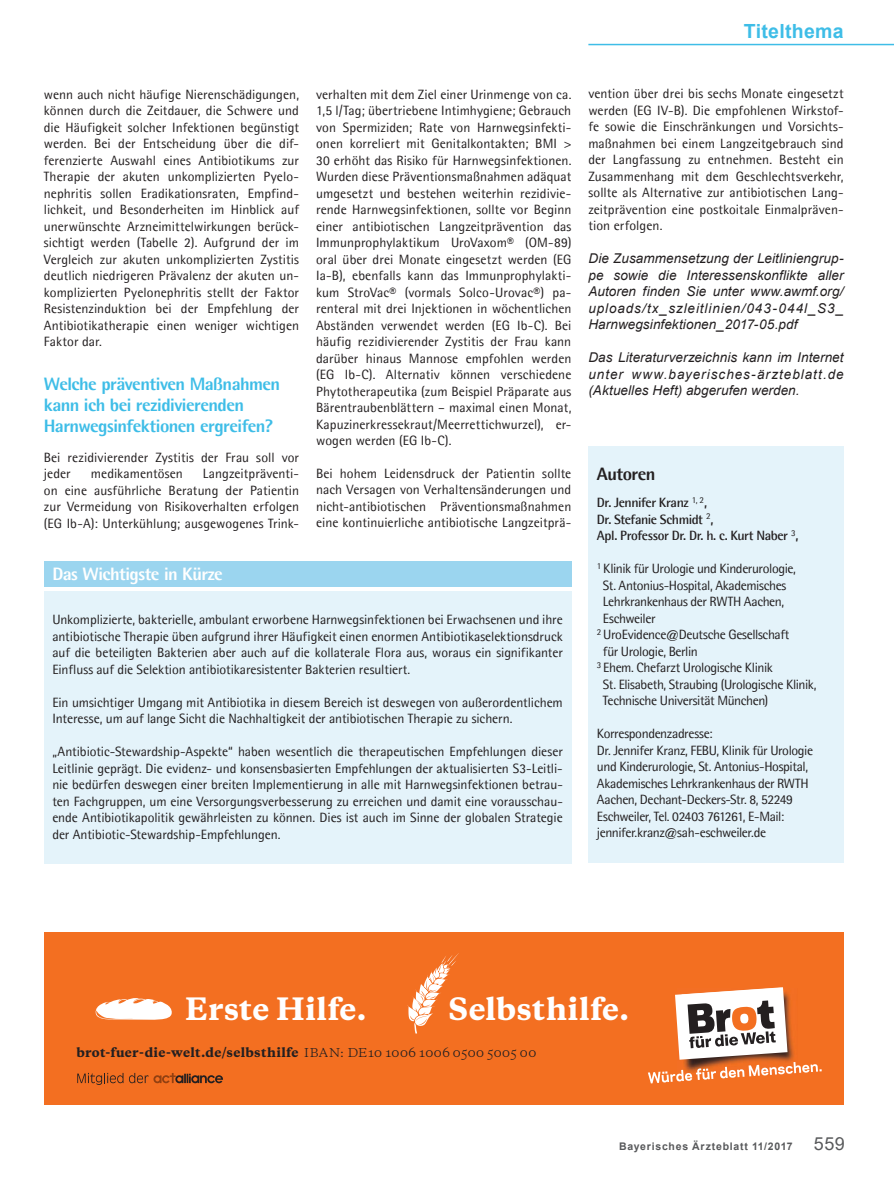
<style>
.page{position:relative;width:894px;height:1190px;background:#fff}
.page>*{position:absolute;margin:0;border:0;box-sizing:border-box;transform-origin:0 0}
.t1{font:800 28.95px "Galaxie Copernicus";letter-spacing:.01em;color:#fff}
.t2{font:700 19.5px "Arial";letter-spacing:.015em;color:#3ebde7}
.t3{font:800 18px/21px "Agfa Rotis Semisans";letter-spacing:-.03em;color:#3ebde7}
.t4{font:800 18px "Agfa Rotis Semisans";letter-spacing:-.025em;color:#fff}
.t5{font:800 18px "Agfa Rotis Semisans";letter-spacing:-.03em;color:#231f20}
.t6{font:13.5px/16.5px "Agfa Rotis Semisans";letter-spacing:-.01em;color:#231f20;text-align:justify}
.t7{font:13.5px/16.5px "Agfa Rotis Semisans";letter-spacing:-.03em;color:#231f20}
.t8{font:italic 13.5px/16.5px "Arial";letter-spacing:.015em;color:#231f20;text-align:justify}
.t9{font:700 13.5px/16.5px "Agfa Rotis Semisans";letter-spacing:-.03em;color:#231f20}
.t10{font:13.5px "Agfa Rotis Semisans";letter-spacing:-.035em;color:#231f20}
.t11{font:800 12.15px "Galaxie Copernicus";letter-spacing:.025em;color:#231f20}
.t12{font:700 10.5px "Arial";letter-spacing:.07em;color:#58595b}
.s1{font-weight:400;font-size:11.4px}
.s2{font-weight:400}
.s3{font-weight:400;font-size:18px}
</style>
<div class="page">
<hr style="left:588px;top:44px;width:305px;height:1px;background:#3ebde7">
<div style="left:44px;top:561px;width:527px;height:25px;background:#9bd5ef"></div>
<div style="left:44px;top:591px;width:527px;height:272px;background:#e4f3fa"></div>
<div style="left:588px;top:447px;width:255px;height:416px;background:#e4f3fa"></div>
<div style="left:44px;top:932px;width:799px;height:173px;background:#f36f21"></div>
<svg style="left:648px;top:987px;width:173px;height:96px"></svg>
<svg style="left:77px;top:1073px;width:46px;height:12px"></svg>
<svg style="left:129px;top:1073px;width:94px;height:10px"></svg>
<svg style="left:96px;top:998px;width:76px;height:22px"></svg>
<svg style="left:407px;top:953px;width:52px;height:81px"></svg>
<h2 class="t2" style="left:743px;top:20px;width:101px">Titelthema</h2>
<p class="t6" style="left:44px;top:86px;width:257px">wenn auch nicht häufige Nierenschädigungen, können durch die Zeitdauer, die Schwere und die Häufigkeit solcher Infektionen begünstigt werden. Bei der Entscheidung über die dif&shy;ferenzierte Auswahl eines Antibiotikums zur Therapie der akuten unkomplizierten Pyelo&shy;nephritis sollen Eradikationsraten, Empfind&shy;lichkeit, und Besonderheiten im Hinblick auf unerwünschte Arzneimittelwirkungen berück&shy;sichtigt werden (Tabelle 2). Aufgrund der im Vergleich zur akuten unkomplizierten Zystitis deutlich niedrigeren Prävalenz der akuten un&shy;komplizierten Pyelonephritis stellt der Faktor Resistenzinduktion bei der Empfehlung der Antibiotikatherapie einen weniger wichtigen Faktor dar.</p>
<h3 class="t3" style="left:44px;top:373px;width:238px">Welche präventiven Maßnahmen kann ich bei rezidivierenden<br>Harnwegsinfektionen ergreifen?</h3>
<p class="t6" style="left:44px;top:449px;width:257px">Bei rezidivierender Zystitis der Frau soll vor jeder</p>
<p class="t6" style="left:44px;top:465px;width:257px;text-indent:159px">Langzeitpräventi&shy;on eine ausführliche Beratung der Patientin zur Vermeidung von Risikoverhalten erfolgen (EG Ib-A): Unterkühlung; ausgewogenes Trink-</p>
<p class="t6" style="left:91px;top:465px;width:94px">medikamentösen</p>
<p class="t6" style="left:316px;top:86px;width:257px">verhalten mit dem Ziel einer Urinmenge von ca.<br>1,5 l/Tag; übertriebene Intimhygiene; Gebrauch von Spermiziden; Rate von Harnwegsinfekti&shy;onen korreliert mit Genitalkontakten; BMI &gt; 30 erhöht das Risiko für Harnwegsinfektionen.<br>Wurden diese Präventionsmaßnahmen adäquat umgesetzt und bestehen weiterhin rezidivie&shy;rende Harnwegsinfektionen, sollte vor Beginn einer antibiotischen Langzeitprävention das Immunprophylaktikum UroVaxom® (OM-89) oral über drei Monate eingesetzt werden (EG Ia-B), ebenfalls kann das Immunprophylakti&shy;kum StroVac® (vormals Solco-Urovac®) pa&shy;renteral mit drei Injektionen in wöchentlichen Abständen verwendet werden (EG Ib-C). Bei häufig rezidivierender Zystitis der Frau kann darüber hinaus Mannose empfohlen werden (EG Ib-C). Alternativ können verschiedene Phytotherapeutika (zum Beispiel Präparate aus Bärentraubenblättern – maximal einen Monat, Kapuzinerkressekraut/Meerrettichwurzel), er&shy;wogen werden (EG Ib-C).</p>
<p class="t6" style="left:316px;top:465px;width:257px">Bei hohem Leidensdruck der Patientin sollte nach Versagen von Verhaltensänderungen und nicht-antibiotischen Präventionsmaßnahmen eine kontinuierliche antibiotische Langzeitprä-</p>
<h3 class="t4" style="left:52px;top:562px;width:172px">Das Wichtigste in Kürze</h3>
<p class="t6" style="left:52px;top:611px;width:512px">Unkomplizierte, bakterielle, ambulant erworbene Harnwegsinfektionen bei Erwachsenen und ihre antibiotische Therapie üben aufgrund ihrer Häufigkeit einen enormen Antibiotikaselektionsdruck auf die beteiligten Bakterien aber auch auf die kollaterale Flora aus, woraus ein signifikanter Einfluss auf die Selektion antibiotikaresistenter Bakterien resultiert.</p>
<p class="t6" style="left:52px;top:694px;width:512px">Ein umsichtiger Umgang mit Antibiotika in diesem Bereich ist deswegen von außerordentlichem<br>Interesse, um auf lange Sicht die Nachhaltigkeit der antibiotischen Therapie zu sichern.</p>
<p class="t6" style="left:52px;top:743px;width:512px">„Antibiotic-Stewardship-Aspekte“ haben wesentlich die therapeutischen Empfehlungen dieser Leitlinie geprägt. Die evidenz- und konsensbasierten Empfehlungen der aktualisierten S3-Leitli&shy;nie bedürfen deswegen einer breiten Implementierung in alle mit Harnwegsinfektionen betrau&shy;ten Fachgruppen, um eine Versorgungsverbesserung zu erreichen und damit eine vorausschau&shy;ende Antibiotikapolitik gewährleisten zu können. Dies ist auch im Sinne der globalen Strategie der Antibiotic-Stewardship-Empfehlungen.</p>
<p class="t6" style="left:588px;top:86px;width:257px">vention über drei bis sechs Monate eingesetzt werden (EG IV-B). Die empfohlenen Wirkstof&shy;fe sowie die Einschränkungen und Vorsichts&shy;maßnahmen bei einem Langzeitgebrauch sind der Langfassung zu entnehmen. Besteht ein Zusammenhang mit dem Geschlechtsverkehr, sollte als Alternative zur antibiotischen Lang&shy;zeitprävention eine postkoitale Einmalpräven&shy;tion erfolgen.</p>
<p class="t8" style="left:588px;top:251px;width:257px">Die Zusammensetzung der Leitliniengrup&shy;pe sowie die Interessenskonflikte aller Autoren finden Sie unter www.awmf.org/ uploads/tx_szleitlinien/043-044l_S3_ Harnwegsinfektionen_2017-05.pdf</p>
<p class="t8" style="left:588px;top:349px;width:257px">Das Literaturverzeichnis kann im Internet unter www.bayerisches-ärzteblatt.de (Aktuelles Heft) abgerufen werden.</p>
<h3 class="t5" style="left:597px;top:463px;width:60px">Autoren</h3>
<p class="t9" style="left:597px;top:494px;width:203px">Dr. Jennifer Kranz <sup>1,</sup> <sup>2</sup>,<br>Dr. Stefanie Schmidt <sup>2</sup>,<br>Apl. Professor Dr. Dr. h. c. Kurt Naber <sup>3</sup>,</p>
<p class="t7" style="left:597px;top:560px;width:200px"><sup>1</sup> Klinik für Urologie und Kinderurologie,</p>
<p class="t7" style="left:603px;top:577px;width:185px">St. Antonius-Hospital, Akademisches</p>
<p class="t7" style="left:603px;top:593px;width:183px">Lehrkrankenhaus der RWTH Aachen,</p>
<p class="t10" style="left:603px;top:610px;width:54px">Eschweiler</p>
<p class="t6" style="left:597px;top:626px;width:194px"><sup>2</sup> UroEvidence@Deutsche Gesellschaft</p>
<p class="t7" style="left:603px;top:643px;width:96px">für Urologie, Berlin</p>
<p class="t7" style="left:597px;top:659px;width:177px"><sup>3</sup> Ehem. Chefarzt Urologische Klinik</p>
<p class="t7" style="left:603px;top:676px;width:215px">St. Elisabeth, Straubing (Urologische Klinik,</p>
<p class="t7" style="left:603px;top:692px;width:167px">Technische Universität München)</p>
<p class="t7" style="left:597px;top:725px;width:218px">Korrespondenzadresse:<br>Dr. Jennifer Kranz, FEBU, Klinik für Urologie und Kinderurologie, St. Antonius-Hospital, Akademisches Lehrkrankenhaus der RWTH Aachen, Dechant-Deckers-Str. 8, 52249<br>Eschweiler, Tel. 02403 761261, E-Mail: jennifer.kranz@sah-eschweiler.de</p>
<h1 class="t1" style="left:185px;top:993px;width:183px">Erste Hilfe.</h1>
<h1 class="t1" style="left:448px;top:993px;width:182px">Selbsthilfe.</h1>
<p class="t11" style="left:76px;top:1045px;width:461px">brot-fuer-die-welt.de/selbsthilfe <span class="s1">IBAN</span><span class="s2">:</span> <span class="s1">DE</span><span class="s2">10-1006-1006-0500-5005-00</span></p>
<p class="t12" style="left:619px;top:1140px;width:227px">Bayerisches Ärzteblatt 11/2017 <span class="s3">559</span></p>
</div>
